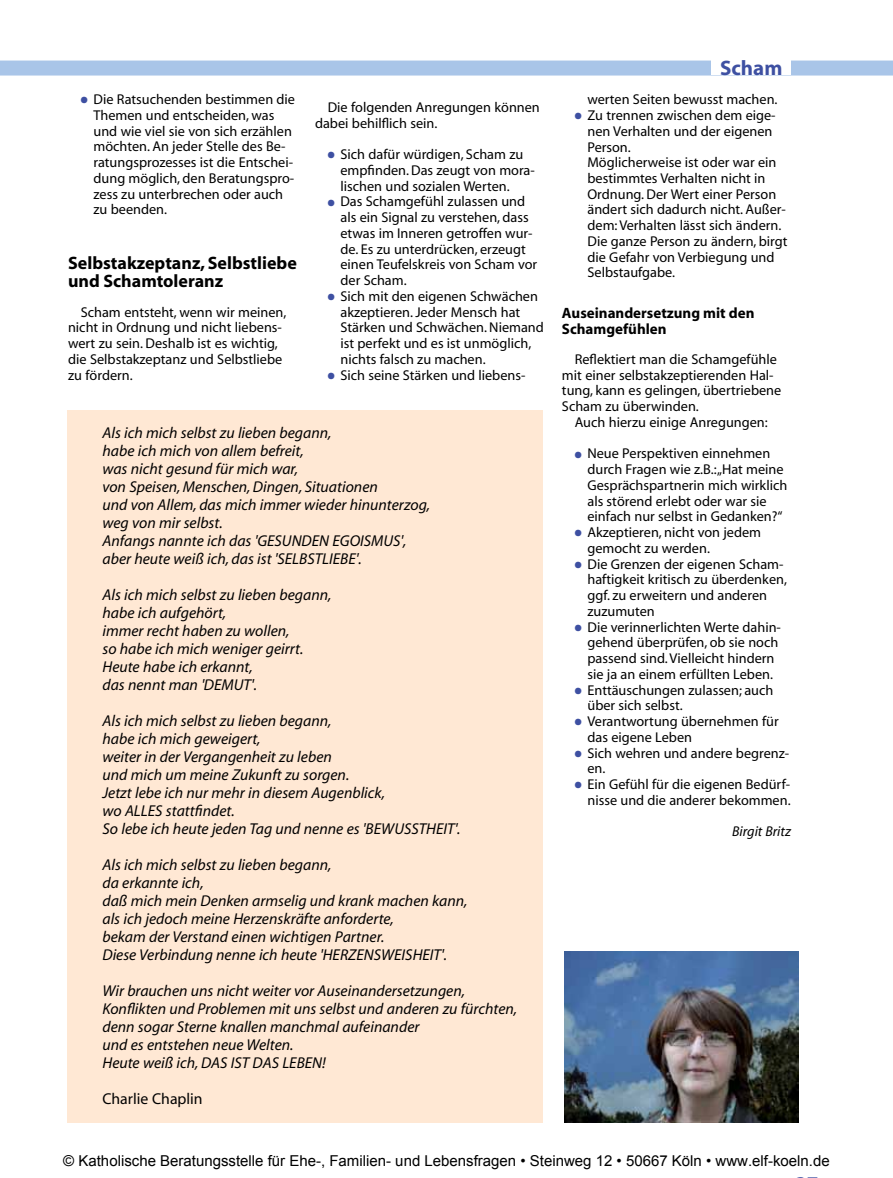
<style>
.page{position:relative;width:893px;height:1178px;background:#fff}
.page>*{position:absolute;margin:0;border:0;box-sizing:border-box;transform-origin:0 0}
.t1{font:700 21px "Myriad";color:#3e50a2}
.t2{font:700 18px/18px "Myriad";color:#000}
.t3{font:italic 15.75px/18px "Myriad";color:#000}
.t4{font:15.75px "Myriad";color:#000}
.t5{font:15px "Arial";color:#000}
.t6{font:700 15px/15.8px "Myriad";color:#000}
.t7{font:14.25px/15.8px "Myriad";color:#000}
.t8{font:italic 14.25px "Myriad";color:#000}
.s1{color:#3e50a2}
</style>
<div class="page">
<div style="left:0;top:61px;width:893px;height:15px;background:#a9c5e8"></div>
<div style="left:712px;top:60px;width:79px;height:15px;background:#fff"></div>
<div style="left:67px;top:410px;width:476px;height:713px;background:#ffe8d4"></div>
<img style="left:564px;top:952px;width:234px;height:171px">
<p class="t7" style="left:94px;top:92px;width:203px;text-indent:-13px"><span class="s1">●</span> Die Ratsuchenden bestimmen die<br>Themen und entscheiden, was und wie viel sie von sich erzählen möchten. An jeder Stelle des Be&shy;ratungsprozesses ist die Entschei&shy;dung möglich, den Beratungspro&shy;zess zu unterbrechen oder auch zu beenden.</p>
<p class="t2" style="left:68px;top:255px;width:230px">Selbstakzeptanz, Selbstliebe und Schamtoleranz</p>
<p class="t7" style="left:68px;top:304px;width:220px;text-indent:13px">Scham entsteht, wenn wir meinen, nicht in Ordnung und nicht liebens&shy;wert zu sein. Deshalb ist es wichtig, die Selbstakzeptanz und Selbstliebe zu fördern.</p>
<p class="t7" style="left:315px;top:100px;width:226px;text-indent:13px">Die folgenden Anregungen können dabei behilflich sein.</p>
<p class="t7" style="left:340px;top:147px;width:196px;text-indent:-13px"><span class="s1">●</span> Sich dafür würdigen, Scham zu empfinden. Das zeugt von mora&shy;lischen und sozialen Werten.</p>
<p class="t7" style="left:340px;top:194px;width:198px;text-indent:-13px"><span class="s1">●</span> Das Schamgefühl zulassen und als ein Signal zu verstehen, dass etwas im Inneren getroffen wur&shy;de. Es zu unterdrücken, erzeugt einen Teufelskreis von Scham vor der Scham.</p>
<p class="t7" style="left:340px;top:289px;width:205px;text-indent:-13px"><span class="s1">●</span> Sich mit den eigenen Schwächen akzeptieren. Jeder Mensch hat<br>Stärken und Schwächen. Niemand ist perfekt und es ist unmöglich, nichts falsch zu machen.</p>
<p class="t7" style="left:328px;top:367px;width:199px"><span class="s1">●</span> Sich seine Stärken und liebens-</p>
<p class="t3" style="left:102px;top:424px;width:329px">Als ich mich selbst zu lieben begann,<br>habe ich mich von allem befreit,<br>was nicht gesund für mich war,<br>von Speisen, Menschen, Dingen, Situationen<br>und von Allem, das mich immer wieder hinunterzog, weg von mir selbst.<br>Anfangs nannte ich das 'GESUNDEN EGOISMUS', aber heute weiß ich, das ist 'SELBSTLIEBE'.</p>
<p class="t3" style="left:102px;top:587px;width:231px">Als ich mich selbst zu lieben begann, habe ich aufgehört,<br>immer recht haben zu wollen,<br>so habe ich mich weniger geirrt.<br>Heute habe ich erkannt,<br>das nennt man 'DEMUT'.</p>
<p class="t3" style="left:102px;top:713px;width:360px">Als ich mich selbst zu lieben begann,<br>habe ich mich geweigert,<br>weiter in der Vergangenheit zu leben<br>und mich um meine Zukunft zu sorgen.<br>Jetzt lebe ich nur mehr in diesem Augenblick,<br>wo ALLES stattfindet.<br>So lebe ich heute jeden Tag und nenne es 'BEWUSSTHEIT'.</p>
<p class="t3" style="left:102px;top:857px;width:367px">Als ich mich selbst zu lieben begann,<br>da erkannte ich,<br>daß mich mein Denken armselig und krank machen kann, als ich jedoch meine Herzenskräfte anforderte,<br>bekam der Verstand einen wichtigen Partner.<br>Diese Verbindung nenne ich heute 'HERZENSWEISHEIT'.</p>
<p class="t3" style="left:102px;top:983px;width:416px">Wir brauchen uns nicht weiter vor Auseinandersetzungen, Konflikten und Problemen mit uns selbst und anderen zu fürchten, denn sogar Sterne knallen manchmal aufeinander<br>und es entstehen neue Welten.<br>Heute weiß ich, DAS IST DAS LEBEN!</p>
<p class="t4" style="left:102px;top:1091px;width:102px">Charlie Chaplin</p>
<h1 class="t1" style="left:720px;top:57px;width:64px">Scham</h1>
<p class="t7" style="left:587px;top:92px;width:192px">werten Seiten bewusst machen.</p>
<p class="t7" style="left:587px;top:108px;width:202px;text-indent:-13px"><span class="s1">●</span> Zu trennen zwischen dem eige&shy;nen Verhalten und der eigenen<br>Person.<br>Möglicherweise ist oder war ein bestimmtes Verhalten nicht in<br>Ordnung. Der Wert einer Person ändert sich dadurch nicht. Außer&shy;dem: Verhalten lässt sich ändern.<br>Die ganze Person zu ändern, birgt die Gefahr von Verbiegung und<br>Selbstaufgabe.</p>
<p class="t6" style="left:562px;top:306px;width:194px">Auseinandersetzung mit den<br>Schamgefühlen</p>
<p class="t7" style="left:562px;top:352px;width:221px;text-indent:13px">Reflektiert man die Schamgefühle mit einer selbstakzeptierenden Hal&shy;tung, kann es gelingen, übertriebene<br>Scham zu überwinden.</p>
<p class="t7" style="left:575px;top:415px;width:195px">Auch hierzu einige Anregungen:</p>
<p class="t7" style="left:587px;top:446px;width:201px;text-indent:-13px"><span class="s1">●</span> Neue Perspektiven einnehmen durch Fragen wie z.B.: „Hat meine<br>Gesprächspartnerin mich wirklich als störend erlebt oder war sie einfach nur selbst in Gedanken?“</p>
<p class="t7" style="left:587px;top:525px;width:175px;text-indent:-13px"><span class="s1">●</span> Akzeptieren, nicht von jedem gemocht zu werden.</p>
<p class="t7" style="left:587px;top:556px;width:201px;text-indent:-13px"><span class="s1">●</span> Die Grenzen der eigenen Scham&shy;haftigkeit kritisch zu überdenken, ggf. zu erweitern und anderen zuzumuten</p>
<p class="t7" style="left:587px;top:619px;width:195px;text-indent:-13px"><span class="s1">●</span> Die verinnerlichten Werte dahin&shy;gehend überprüfen, ob sie noch passend sind. Vielleicht hindern sie ja an einem erfüllten Leben.</p>
<p class="t7" style="left:587px;top:682px;width:187px;text-indent:-13px"><span class="s1">●</span> Enttäuschungen zulassen; auch über sich selbst.</p>
<p class="t7" style="left:587px;top:714px;width:193px;text-indent:-13px"><span class="s1">●</span> Verantwortung übernehmen für das eigene Leben</p>
<p class="t7" style="left:587px;top:745px;width:203px;text-indent:-13px"><span class="s1">●</span> Sich wehren und andere begrenz&shy;en.</p>
<p class="t7" style="left:575px;top:777px;width:217px;text-align:right"><span class="s1">●</span> Ein Gefühl für die eigenen Bedürf&shy;nisse und die anderer bekommen.</p>
<p class="t8" style="left:732px;top:824px;width:60px">Birgit Britz</p>
<p class="t5" style="left:63px;top:1151px;width:768px">© Katholische Beratungsstelle für Ehe-, Familien- und Lebensfragen • Steinweg 12 • 50667 Köln • www.elf-koeln.de</p>
</div>
